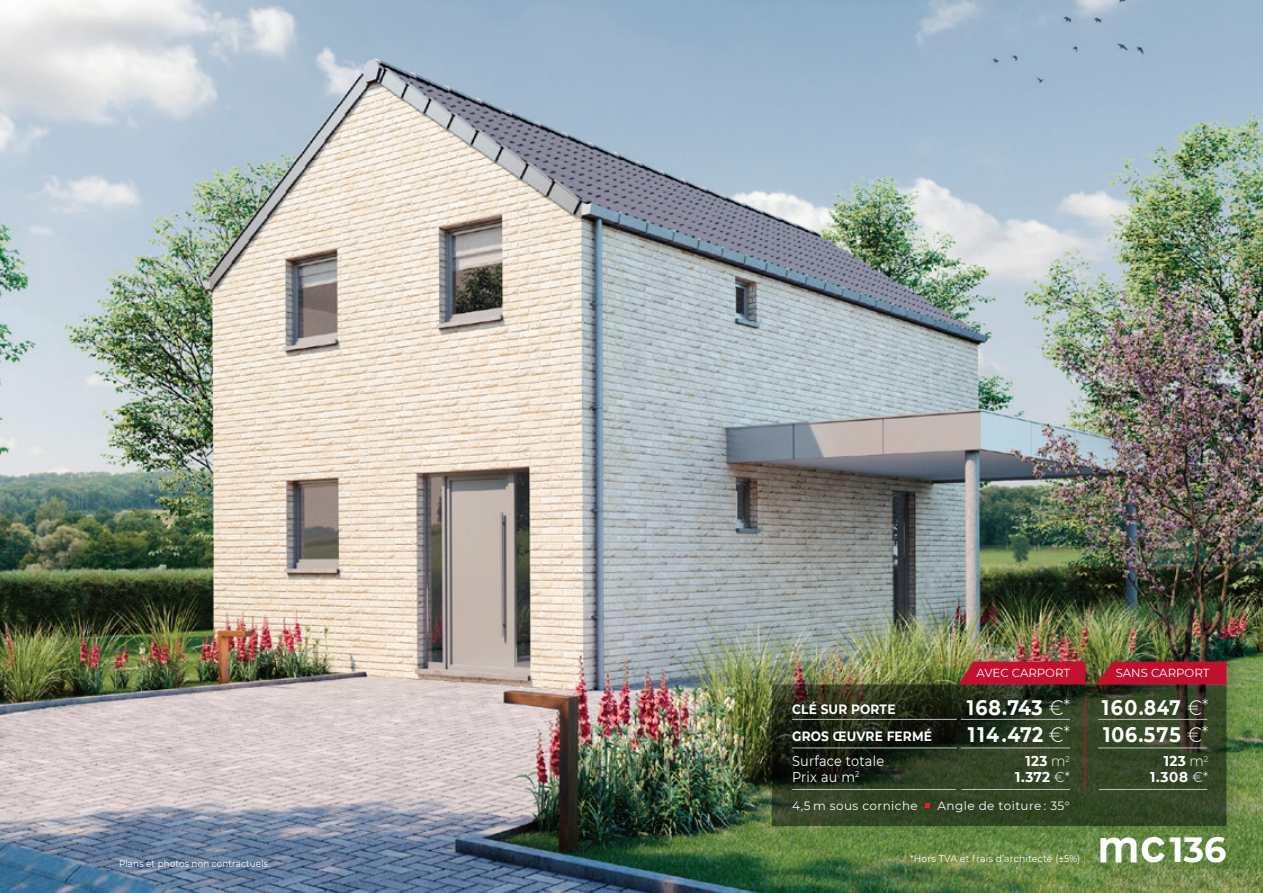
<style>
.page{position:relative;width:1263px;height:893px;background:#fff}
.page>*{position:absolute;margin:0;border:0;box-sizing:border-box;transform-origin:0 0}
.t1{font:700 34.95px "Montserrat";color:#fff}
.t2{font:700 21px/27px "Montserrat";letter-spacing:.05em;color:#fff;scale:.9 1}
.t3{font:700 21px/27px "Montserrat";letter-spacing:.05em;color:#fff;scale:.91 1}
.t4{font:700 14.25px/15.9px "Montserrat";letter-spacing:.02em;color:#fff;text-align:right;scale:.95 1}
.t5{font:14.25px/15.9px "Montserrat";letter-spacing:.02em;color:#fff;scale:.9 1}
.t6{font:700 13.5px/27px "Montserrat";letter-spacing:.015em;color:#fff;scale:.9 1}
.t7{font:12px "Montserrat";letter-spacing:.035em;color:#fff}
.t8{font:11.7px "Montserrat";color:#fff}
.t9{font:9.75px "Montserrat";letter-spacing:.015em;color:#fff;scale:.95 1}
.t10{font:9.75px "Montserrat";letter-spacing:.015em;color:#fff;scale:.9 1}
.s1{font-weight:300}
.s2{font-weight:300;font-size:18px}
</style>
<div class="page">
<img style="left:0;top:0;width:1263px;height:893px">
<svg style="left:1142px;top:841px;width:23px;height:21px"></svg>
<svg style="left:1100px;top:841px;width:36px;height:21px"></svg>
<div style="left:765px;top:670px;width:484px;height:171px;background:#231f20;opacity:.16"></div>
<svg style="left:772px;top:684px;width:454px;height:142px;background:#2b3920"></svg>
<hr style="left:792px;top:719px;width:165px;height:1px;background:#bcbdc0">
<hr style="left:792px;top:748px;width:165px;height:1px;background:#bcbdc0">
<hr style="left:792px;top:789px;width:164px;height:1px;background:#bcbdc0">
<hr style="left:1085px;top:698px;width:1px;height:92px;background:#c3102f">
<svg style="left:925px;top:803px;width:5px;height:5px"></svg>
<hr style="left:1098px;top:719px;width:109px;height:1px;background:#bcbdc0">
<hr style="left:1098px;top:748px;width:109px;height:1px;background:#bcbdc0">
<hr style="left:1099px;top:789px;width:108px;height:1px;background:#bcbdc0">
<hr style="left:961px;top:719px;width:109px;height:1px;background:#bcbdc0">
<hr style="left:961px;top:748px;width:109px;height:1px;background:#bcbdc0">
<hr style="left:961px;top:789px;width:109px;height:1px;background:#bcbdc0">
<div style="left:955px;top:647px;width:153px;height:52px;background:#231f20;opacity:.24"></div>
<div style="left:959px;top:662px;width:126px;height:22px;background:#c3102f"></div>
<div style="left:1093px;top:647px;width:156px;height:52px;background:#231f20;opacity:.24"></div>
<svg style="left:1096px;top:662px;width:16px;height:22px"></svg>
<div style="left:1112px;top:654px;width:118px;height:37px;background:#231f20;opacity:.24"></div>
<p class="t6" style="left:792px;top:696px;width:157px">CLÉ SUR PORTE<br>GROS ŒUVRE FERMÉ</p>
<p class="t5" style="left:792px;top:754px;width:104px">Surface totale<br>Prix au m<sup>2</sup></p>
<p class="t8" style="left:976px;top:669px;width:95px">AVEC CARPORT</p>
<p class="t8" style="left:1116px;top:669px;width:95px">SANS CARPORT</p>
<h2 class="t2" style="left:967px;top:695px;width:116px">168.743 <span class="s1">€</span><span class="s2">*<br></span>114.472 <span class="s1">€</span><span class="s2">*</span></h2>
<p class="t4" style="left:1015px;top:753px;width:59px">123 <span class="s1">m</span><sup>2<br></sup>1.372 <span class="s1">€*</span></p>
<h2 class="t3" style="left:1102px;top:695px;width:119px">160.847 <span class="s1">€</span><span class="s2">*<br></span>106.575 <span class="s1">€</span><span class="s2">*</span></h2>
<p class="t4" style="left:1150px;top:753px;width:63px">123 <span class="s1">m</span><sup>2<br></sup>1.308 <span class="s1">€*</span></p>
<p class="t7" style="left:792px;top:797px;width:127px">4,5 m sous corniche</p>
<p class="t7" style="left:937px;top:797px;width:134px">Angle de toiture : 35°</p>
<p class="t10" style="left:119px;top:859px;width:169px">Plans et photos non contractuels.</p>
<p class="t9" style="left:910px;top:855px;width:181px">*Hors TVA et frais d’architecte (±5%)</p>
<h1 class="t1" style="left:1170px;top:825px;width:58px">136</h1>
</div>
